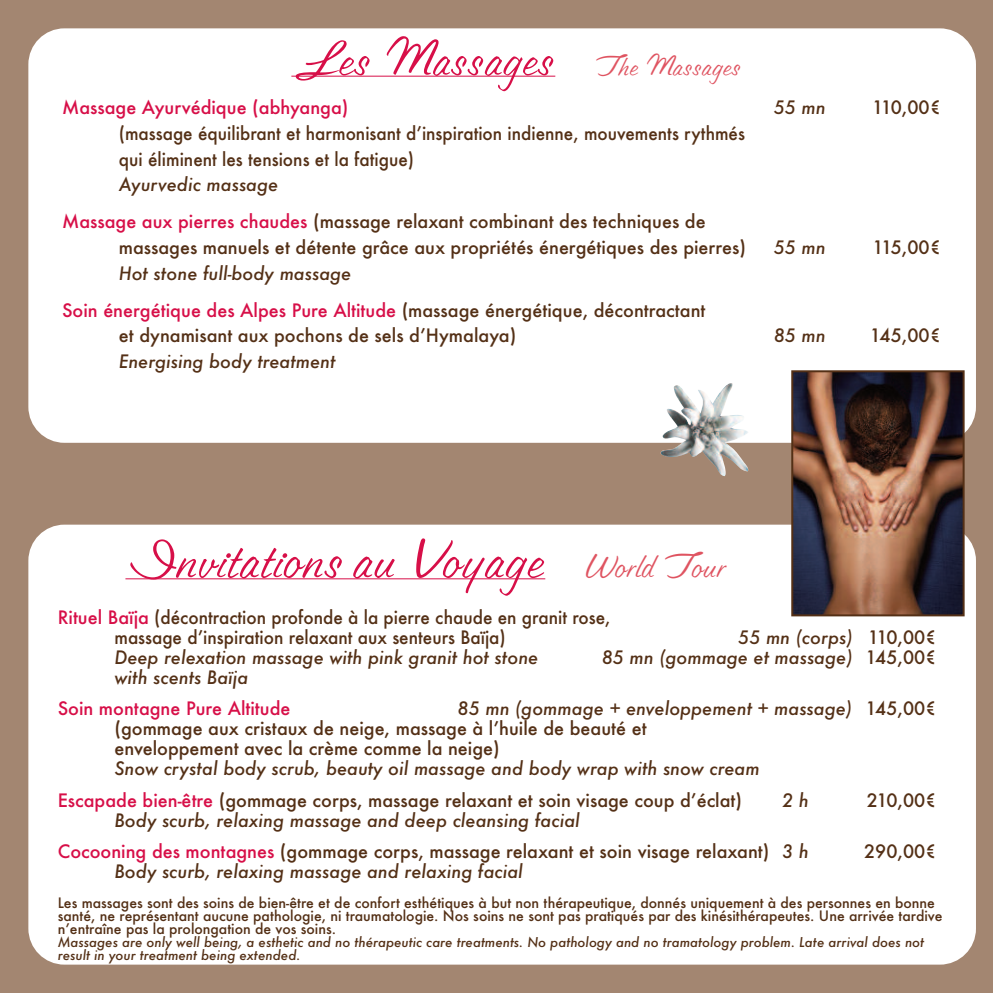
<style>
.page{position:relative;width:993px;height:993px;background:#fff}
.page>*{position:absolute;margin:0;border:0;box-sizing:border-box;transform-origin:0 0}
.t1{font:56px "OPTI Lester";color:#d70f48}
.t2{font:50px "OPTI Lester";color:#d70f48}
.t3{font:500 18px/20px "Futura";color:#543016}
.t4{font:italic 500 18px/31.4px "Futura";color:#543016}
.t5{font:500 18px/25.6px "Futura";color:#543016;scale:.95 1}
.t6{font:500 18px/37px "Futura";color:#d70f48}
.t7{font:500 14px/13px "Futura";color:#543016}
.t8{font:italic 500 13.2px/13px "Futura";color:#543016}
.s1{font-size:28px;color:#df5461}
.s2{font-style:italic}
.s3{color:#d70f48}
.s4{font-style:italic;color:#543016}
.s5{color:#543016}
.s6{font-size:34px;color:#df5461}
.s7{font-style:normal}
.s8{font-style:normal;color:#d70f48}
</style>
<div class="page">
<div style="left:0;top:0;width:992px;height:992px;background:#a38671"></div>
<div style="left:28px;top:28px;width:947px;height:414px;background:#fff;border-radius:36px"></div>
<hr style="left:291px;top:76px;width:264px;height:1px;background:#d70f48">
<div style="left:28px;top:524px;width:947px;height:440px;background:#fff;border-radius:36px"></div>
<hr style="left:125px;top:578px;width:420px;height:1px;background:#d70f48">
<img style="left:660px;top:383px;width:88px;height:93px">
<img style="left:794px;top:373px;width:167px;height:240px">
<div style="left:791px;top:370px;width:173px;height:246px;border:2px solid #543016"></div>
<h2 class="t2" style="left:291px;top:28px;width:451px">Les Massages <span class="s1">The Massages</span></h2>
<p class="t6" style="left:62px;top:90px;width:288px">Massage Ayurvédique (abhyanga)</p>
<p class="t4" style="left:773px;top:92px;width:53px">55 mn</p>
<p class="t3" style="left:871px;top:98px;width:70px">110,00€</p>
<p class="t5" style="left:119px;top:121px;width:660px">(massage équilibrant et harmonisant d’inspiration indienne, mouvements rythmés qui éliminent les tensions et la fatigue)</p>
<p class="t3" style="left:62px;top:166px;width:645px;line-height:37px;text-indent:57px"><span class="s2">Ayurvedic massage<br></span><span class="s3">Massage aux pierres chaudes</span> (massage relaxant combinant des techniques de</p>
<p class="t3" style="left:119px;top:237px;width:628px">massages manuels et détente grâce aux propriétés énergétiques des pierres)</p>
<p class="t4" style="left:773px;top:232px;width:53px">55 mn</p>
<p class="t3" style="left:872px;top:237px;width:70px">115,00€</p>
<p class="t6" style="left:62px;top:255px;width:644px;text-indent:57px"><span class="s4">Hot stone full-body massage<br></span>Soin énergétique des Alpes Pure Altitude <span class="s5">(massage énergétique, décontractant</span></p>
<p class="t3" style="left:119px;top:326px;width:399px">et dynamisant aux pochons de sels d’Hymalaya)</p>
<p class="t4" style="left:773px;top:320px;width:53px">85 mn</p>
<p class="t3" style="left:869px;top:326px;width:72px">145,00€</p>
<p class="t4" style="left:119px;top:346px;width:218px">Energising body treatment</p>
<h1 class="t1" style="left:125px;top:525px;width:601px">Invitations au Voyage <span class="s6">World Tour</span></h1>
<p class="t5" style="left:114px;top:607px;width:523px;line-height:20px;text-indent:-57px"><span class="s3">Rituel Baïja</span> (décontraction profonde à la pierre chaude en granit rose, massage d’inspiration relaxant aux senteurs Baïja)</p>
<p class="t4" style="left:738px;top:621px;width:200px">55 mn (corps) <span class="s7">110,00€</span></p>
<p class="t4" style="left:114px;top:641px;width:425px">Deep relexation massage with pink granit hot stone</p>
<p class="t4" style="left:601px;top:641px;width:336px">85 mn (gommage et massage) <span class="s7">145,00€</span></p>
<p class="t4" style="left:114px;top:661px;width:135px">with scents Baïja</p>
<p class="t6" style="left:58px;top:690px;width:234px">Soin montagne Pure Altitude</p>
<p class="t3" style="left:114px;top:698px;width:823px;text-indent:343px"><span class="s2">85 mn (gommage + enveloppement + massage)</span> 145,00€ (gommage aux cristaux de neige, massage à l’huile de beauté et<br>enveloppement avec la crème comme la neige)</p>
<p class="t4" style="left:58px;top:753px;width:703px;text-indent:57px">Snow crystal body scrub, beauty oil massage and body wrap with snow cream<br><span class="s8">Escapade bien-être</span> <span class="s7">(gommage corps, massage relaxant et soin visage coup d’éclat)</span></p>
<p class="t4" style="left:781px;top:784px;width:28px">2 h</p>
<p class="t3" style="left:866px;top:790px;width:71px">210,00€</p>
<p class="t3" style="left:58px;top:804px;width:752px;line-height:31.4px;text-indent:57px"><span class="s2">Body scurb, relaxing massage and deep cleansing facial<br></span><span class="s3">Cocooning des montagnes</span> (gommage corps, massage relaxant et soin visage relaxant) <span class="s2">3 h</span></p>
<p class="t3" style="left:863px;top:841px;width:74px">290,00€</p>
<p class="t4" style="left:114px;top:855px;width:410px">Body scurb, relaxing massage and relaxing facial</p>
<p class="t7" style="left:58px;top:896px;width:885px">Les massages sont des soins de bien-être et de confort esthétiques à but non thérapeutique, donnés uniquement à des personnes en bonne santé, ne représentant aucune pathologie, ni traumatologie. Nos soins ne sont pas pratiqués par des kinésithérapeutes. Une arrivée tardive n’entraîne pas la prolongation de vos soins.</p>
<p class="t8" style="left:58px;top:935px;width:867px">Massages are only well being, a esthetic and no thérapeutic care treatments. No pathology and no tramatology problem. Late arrival does not result in your treatment being extended.</p>
</div>
